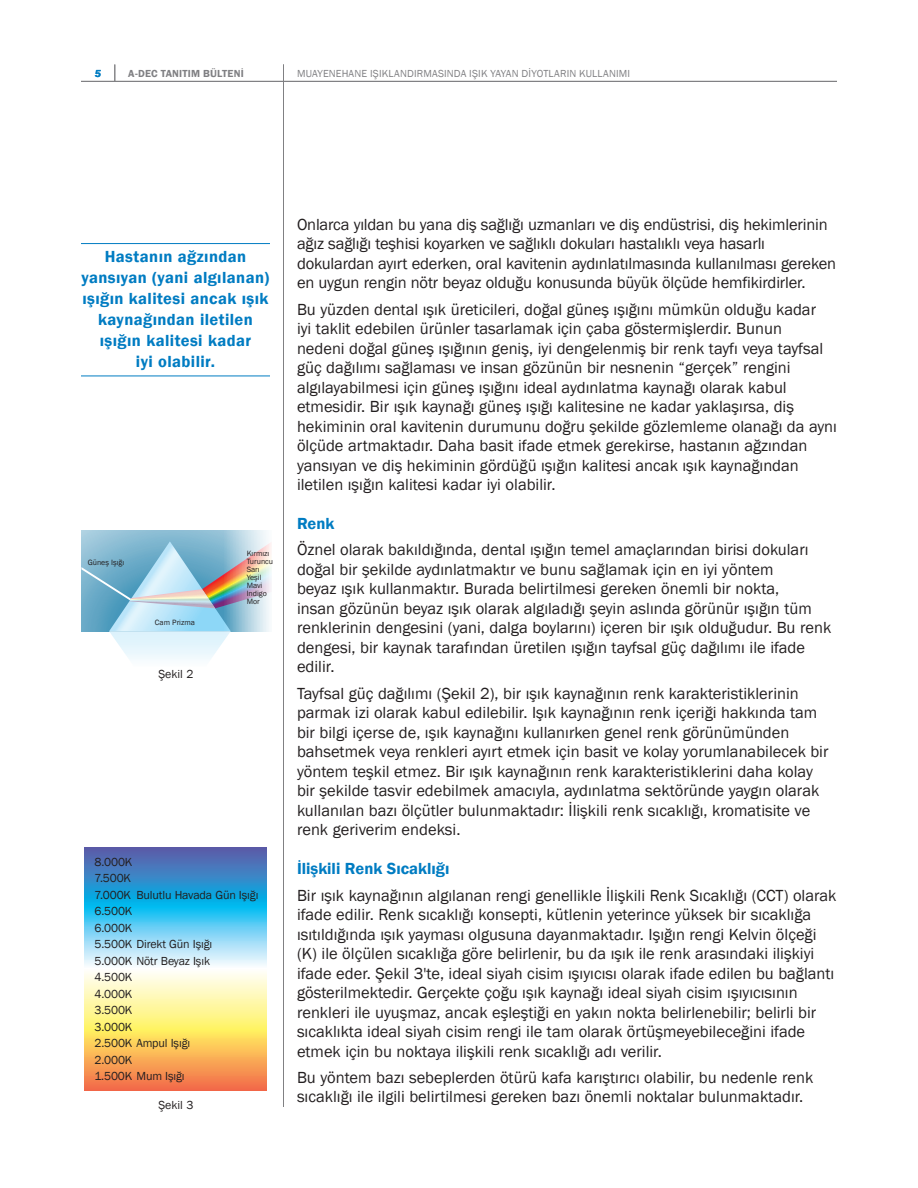
<style>
.page{position:relative;width:918px;height:1188px;background:#fff}
.page>*{position:absolute;margin:0;border:0;box-sizing:border-box;transform-origin:0 0}
.t1{font:16.5px/19.5px "Franklin Gothic";color:#231f20}
.t2{font:600 16.5px/21px "Franklin Gothic";letter-spacing:.025em;color:#007cc2;text-align:center}
.t3{font:600 16.5px "Franklin Gothic";color:#007cc2}
.t4{font:12px/16.5px "Franklin Gothic";letter-spacing:-.01em;color:#231f20}
.t5{font:10.5px "Franklin Gothic";letter-spacing:.015em;color:#808083}
.t6{font:600 10.5px "Franklin Gothic";letter-spacing:.02em;color:#808083}
.t7{font:italic 600 10.5px "Franklin Gothic";color:#007cc2}
.t8{font:7.8px/7.8px "Franklin Gothic";color:#231f20}
</style>
<div class="page">
<svg style="left:81px;top:530px;width:186px;height:11px;background:#9ec7db"></svg>
<svg style="left:81px;top:541px;width:191px;height:119px;background:#b2d0dd"></svg>
<hr style="left:283px;top:64px;width:1px;height:1043px;background:#808083">
<hr style="left:81px;top:81px;width:756px;height:1px;background:#808083">
<svg style="left:115px;top:64px;width:1px;height:17px"></svg>
<hr style="left:81px;top:243px;width:189px;height:1px;background:#007cc2">
<hr style="left:81px;top:376px;width:189px;height:1px;background:#007cc2">
<svg style="left:85px;top:848px;width:181px;height:242px;background:#adc2b2"></svg>
<p class="t7" style="left:95px;top:66px;width:8px">5</p>
<p class="t6" style="left:128px;top:67px;width:117px">A-dec TANITIM BÜLTENİ</p>
<p class="t5" style="left:297px;top:67px;width:335px">MUAYENEHANE IŞIKLANDIRMASINDA IŞIK YAYAN DİYOTLARIN KULLANIMI</p>
<p class="t2" style="left:82px;top:246px;width:189px">Hastanın ağzından yansıyan (yani algılanan) ışığın kalitesi ancak ışık kaynağından iletilen ışığın kalitesi kadar<br>iyi olabilir.</p>
<p class="t8" style="left:88px;top:558px;width:38px">Güneş Işığı</p>
<p class="t8" style="left:247px;top:550px;width:28px">Kırmızı<br>Turuncu<br>Sarı<br>Yeşil<br>Mavi<br>Indigo<br>Mor</p>
<p class="t8" style="left:155px;top:619px;width:41px">Cam Prizma</p>
<p class="t4" style="left:158px;top:666px;width:36px">Şekil 2</p>
<p class="t4" style="left:94px;top:854px;width:166px">8.000K<br>7.500K<br>7.000K Bulutlu Havada Gün Işığı<br>6.500K<br>6.000K<br>5.500K Direkt Gün Işığı<br>5.000K Nötr Beyaz Işık<br>4.500K<br>4.000K<br>3.500K<br>3.000K<br>2.500K Ampul Işığı<br>2.000K<br>1.500K Mum Işığı</p>
<p class="t4" style="left:158px;top:1097px;width:36px">Şekil 3</p>
<p class="t1" style="left:297px;top:215px;width:541px">Onlarca yıldan bu yana diş sağlığı uzmanları ve diş endüstrisi, diş hekimlerinin ağız sağlığı teşhisi koyarken ve sağlıklı dokuları hastalıklı veya hasarlı dokulardan ayırt ederken, oral kavitenin aydınlatılmasında kullanılması gereken en uygun rengin nötr beyaz olduğu konusunda büyük ölçüde hemfikirdirler.</p>
<p class="t1" style="left:297px;top:300px;width:541px">Bu yüzden dental ışık üreticileri, doğal güneş ışığını mümkün olduğu kadar<br>iyi taklit edebilen ürünler tasarlamak için çaba göstermişlerdir. Bunun<br>nedeni doğal güneş ışığının geniş, iyi dengelenmiş bir renk tayfı veya tayfsal güç dağılımı sağlaması ve insan gözünün bir nesnenin “gerçek” rengini algılayabilmesi için güneş ışığını ideal aydınlatma kaynağı olarak kabul etmesidir. Bir ışık kaynağı güneş ışığı kalitesine ne kadar yaklaşırsa, diş hekiminin oral kavitenin durumunu doğru şekilde gözlemleme olanağı da aynı ölçüde artmaktadır. Daha basit ifade etmek gerekirse, hastanın ağzından yansıyan ve diş hekiminin gördüğü ışığın kalitesi ancak ışık kaynağından iletilen ışığın kalitesi kadar iyi olabilir.</p>
<p class="t2" style="left:297px;top:513px;width:39px">Renk</p>
<p class="t1" style="left:297px;top:540px;width:536px">Öznel olarak bakıldığında, dental ışığın temel amaçlarından birisi dokuları doğal bir şekilde aydınlatmaktır ve bunu sağlamak için en iyi yöntem<br>beyaz ışık kullanmaktır. Burada belirtilmesi gereken önemli bir nokta,<br>insan gözünün beyaz ışık olarak algıladığı şeyin aslında görünür ışığın tüm renklerinin dengesini (yani, dalga boylarını) içeren bir ışık olduğudur. Bu renk dengesi, bir kaynak tarafından üretilen ışığın tayfsal güç dağılımı ile ifade edilir.</p>
<p class="t1" style="left:297px;top:684px;width:533px">Tayfsal güç dağılımı (Şekil 2), bir ışık kaynağının renk karakteristiklerinin parmak izi olarak kabul edilebilir. Işık kaynağının renk içeriği hakkında tam bir bilgi içerse de, ışık kaynağını kullanırken genel renk görünümünden bahsetmek veya renkleri ayırt etmek için basit ve kolay yorumlanabilecek bir yöntem teşkil etmez. Bir ışık kaynağının renk karakteristiklerini daha kolay bir şekilde tasvir edebilmek amacıyla, aydınlatma sektöründe yaygın olarak kullanılan bazı ölçütler bulunmaktadır: İlişkili renk sıcaklığı, kromatisite ve renk geriverim endeksi.</p>
<p class="t3" style="left:297px;top:859px;width:154px">İlişkili Renk Sıcaklığı</p>
<p class="t1" style="left:297px;top:886px;width:541px">Bir ışık kaynağının algılanan rengi genellikle İlişkili Renk Sıcaklığı (CCT) olarak ifade edilir. Renk sıcaklığı konsepti, kütlenin yeterince yüksek bir sıcaklığa ısıtıldığında ışık yayması olgusuna dayanmaktadır. Işığın rengi Kelvin ölçeği (K) ile ölçülen sıcaklığa göre belirlenir, bu da ışık ile renk arasındaki ilişkiyi ifade eder. Şekil 3'te, ideal siyah cisim ışıyıcısı olarak ifade edilen bu bağlantı gösterilmektedir. Gerçekte çoğu ışık kaynağı ideal siyah cisim ışıyıcısının renkleri ile uyuşmaz, ancak eşleştiği en yakın nokta belirlenebilir; belirli bir sıcaklıkta ideal siyah cisim rengi ile tam olarak örtüşmeyebileceğini ifade etmek için bu noktaya ilişkili renk sıcaklığı adı verilir.</p>
<p class="t1" style="left:297px;top:1068px;width:518px">Bu yöntem bazı sebeplerden ötürü kafa karıştırıcı olabilir, bu nedenle renk sıcaklığı ile ilgili belirtilmesi gereken bazı önemli noktalar bulunmaktadır.</p>
</div>
